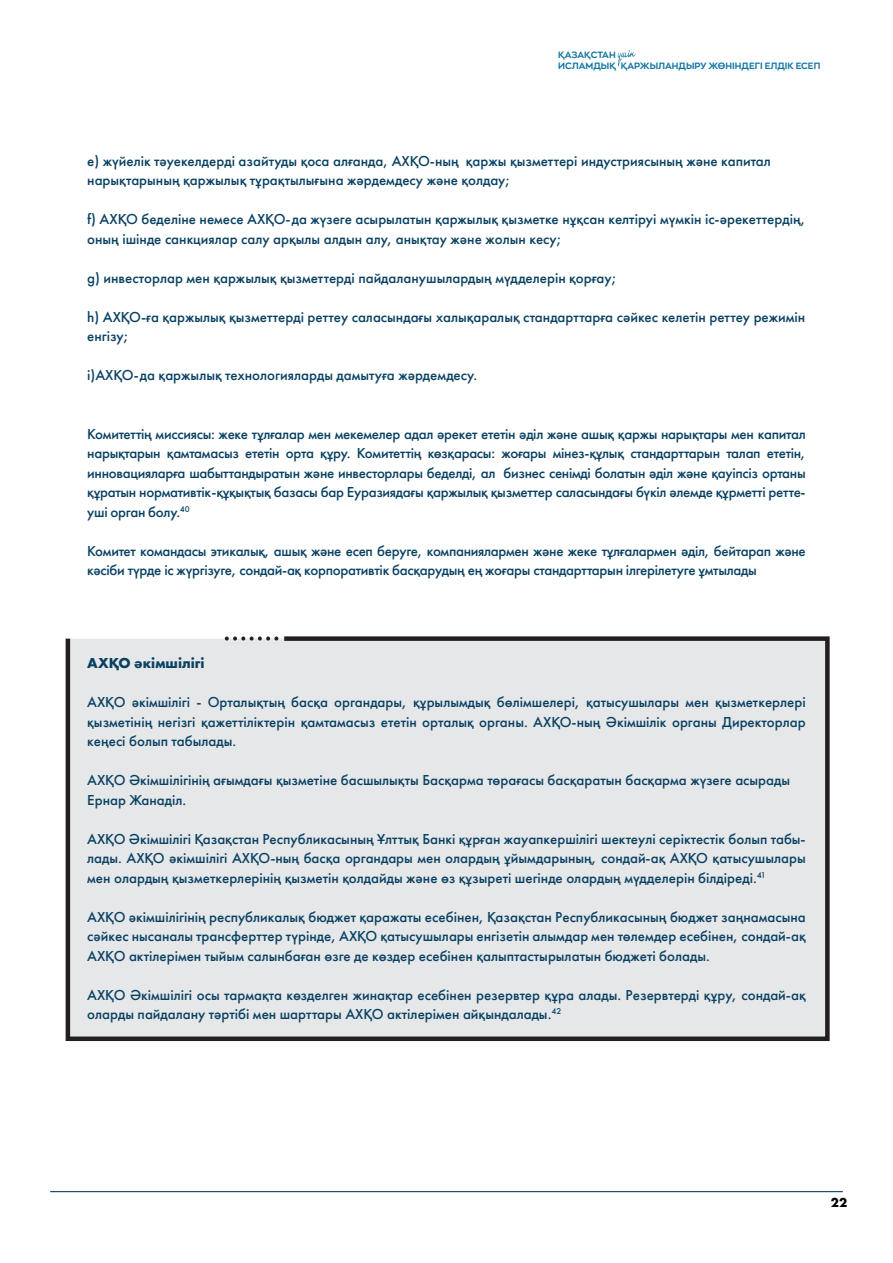
<style>
.page{position:relative;width:893px;height:1263px;background:#fff}
.page>*{position:absolute;margin:0;border:0;box-sizing:border-box;transform-origin:0 0}
.t1{font:500 15px/19.5px "Futura PT";color:#094162}
.t2{font:500 15px/19.5px "Futura PT";letter-spacing:-.02em;color:#094162}
.t3{font:700 15px "Futura PT";color:#094162}
.t4{font:700 12px "Futura";color:#000}
.t5{font:700 9px/10.8px "Zona Pro";color:#1176a4}
</style>
<div class="page">
<div style="left:65px;top:636px;width:765px;height:405px;background:#e6e7e9"></div>
<svg style="left:225px;top:636px;width:53px;height:4px"></svg>
<hr style="left:50px;top:1191px;width:793px;height:1px;background:#094162">
<svg style="left:618px;top:50px;width:18px;height:16px"></svg>
<p class="t5" style="left:558px;top:49px;width:264px">ҚАЗАҚСТАН<br>ИСЛАМДЫҚ ҚАРЖЫЛАНДЫРУ ЖӨНІНДЕГІ ЕЛДІК ЕСЕП</p>
<p class="t1" style="left:87px;top:151px;width:685px">e) жүйелік тәуекелдерді азайтуды қоса алғанда, АХҚО-ның қаржы қызметтері индустриясының және капитал нарықтарының қаржылық тұрақтылығына жәрдемдесу және қолдау;</p>
<p class="t1" style="left:87px;top:209px;width:720px">f) АХҚО беделіне немесе АХҚО-да жүзеге асырылатын қаржылық қызметке нұқсан келтіруі мүмкін іс-әрекеттердің, оның ішінде санкциялар салу арқылы алдын алу, анықтау және жолын кесу;</p>
<p class="t1" style="left:87px;top:268px;width:531px">g) инвесторлар мен қаржылық қызметтерді пайдаланушылардың мүдделерін қорғау;</p>
<p class="t1" style="left:87px;top:307px;width:720px">h) АХҚО-ға қаржылық қызметтерді реттеу саласындағы халықаралық стандарттарға сәйкес келетін реттеу режимін енгізу;</p>
<p class="t1" style="left:87px;top:365px;width:392px">i)АХҚО-да қаржылық технологияларды дамытуға жәрдемдесу.</p>
<p class="t1" style="left:87px;top:424px;width:720px;text-align:justify">Комитеттің миссиясы: жеке тұлғалар мен мекемелер адал әрекет ететін әділ және ашық қаржы нарықтары мен капитал нарықтарын қамтамасыз ететін орта құру. Комитеттің көзқарасы: жоғары мінез-құлық стандарттарын талап ететін, инновацияларға шабыттандыратын және инвесторлары беделді, ал бизнес сенімді болатын әділ және қауіпсіз ортаны құратын нормативтік-құқықтық базасы бар Еуразиядағы қаржылық қызметтер саласындағы бүкіл әлемде құрметті ретте&shy;уші орган болу.<sup>40</sup></p>
<p class="t2" style="left:87px;top:541px;width:720px">Комитет командасы этикалық, ашық және есеп беруге, компаниялармен және жеке тұлғалармен әділ, бейтарап және кәсіби түрде іс жүргізуге, сондай-ақ корпоративтік басқарудың ең жоғары стандарттарын ілгерілетуге ұмтылады</p>
<p class="t3" style="left:87px;top:653px;width:119px">АХҚО әкімшілігі</p>
<p class="t1" style="left:87px;top:692px;width:720px;text-align:justify">АХҚО әкімшілігі - Орталықтың басқа органдары, құрылымдық бөлімшелері, қатысушылары мен қызметкерлері қызметінің негізгі қажеттіліктерін қамтамасыз ететін орталық органы. АХҚО-ның Әкімшілік органы Директорлар кеңесі болып табылады.</p>
<p class="t1" style="left:87px;top:770px;width:704px">АХҚО Әкімшілігінің ағымдағы қызметіне басшылықты Басқарма төрағасы басқаратын басқарма жүзеге асырады<br>Ернар Жанаділ.</p>
<p class="t1" style="left:87px;top:829px;width:720px;text-align:justify">АХҚО Әкімшілігі Қазақстан Республикасының Ұлттық Банкі құрған жауапкершілігі шектеулі серіктестік болып табы&shy;лады. АХҚО әкімшілігі АХҚО-ның басқа органдары мен олардың ұйымдарының, сондай-ақ АХҚО қатысушылары мен олардың қызметкерлерінің қызметін қолдайды және өз құзыреті шегінде олардың мүдделерін білдіреді.<sup>41</sup></p>
<p class="t1" style="left:87px;top:907px;width:720px;text-align:justify">АХҚО әкімшілігінің республикалық бюджет қаражаты есебінен, Қазақстан Республикасының бюджет заңнамасына сәйкес нысаналы трансферттер түрінде, АХҚО қатысушылары енгізетін алымдар мен төлемдер есебінен, сондай-ақ АХҚО актілерімен тыйым салынбаған өзге де көздер есебінен қалыптастырылатын бюджеті болады.</p>
<p class="t1" style="left:87px;top:985px;width:720px">АХҚО Әкімшілігі осы тармақта көзделген жинақтар есебінен резервтер құра алады. Резервтерді құру, сондай-ақ оларды пайдалану тәртібі мен шарттары АХҚО актілерімен айқындалады.<sup>42</sup></p>
<p class="t4" style="left:831px;top:1194px;width:18px">22</p>
</div>
